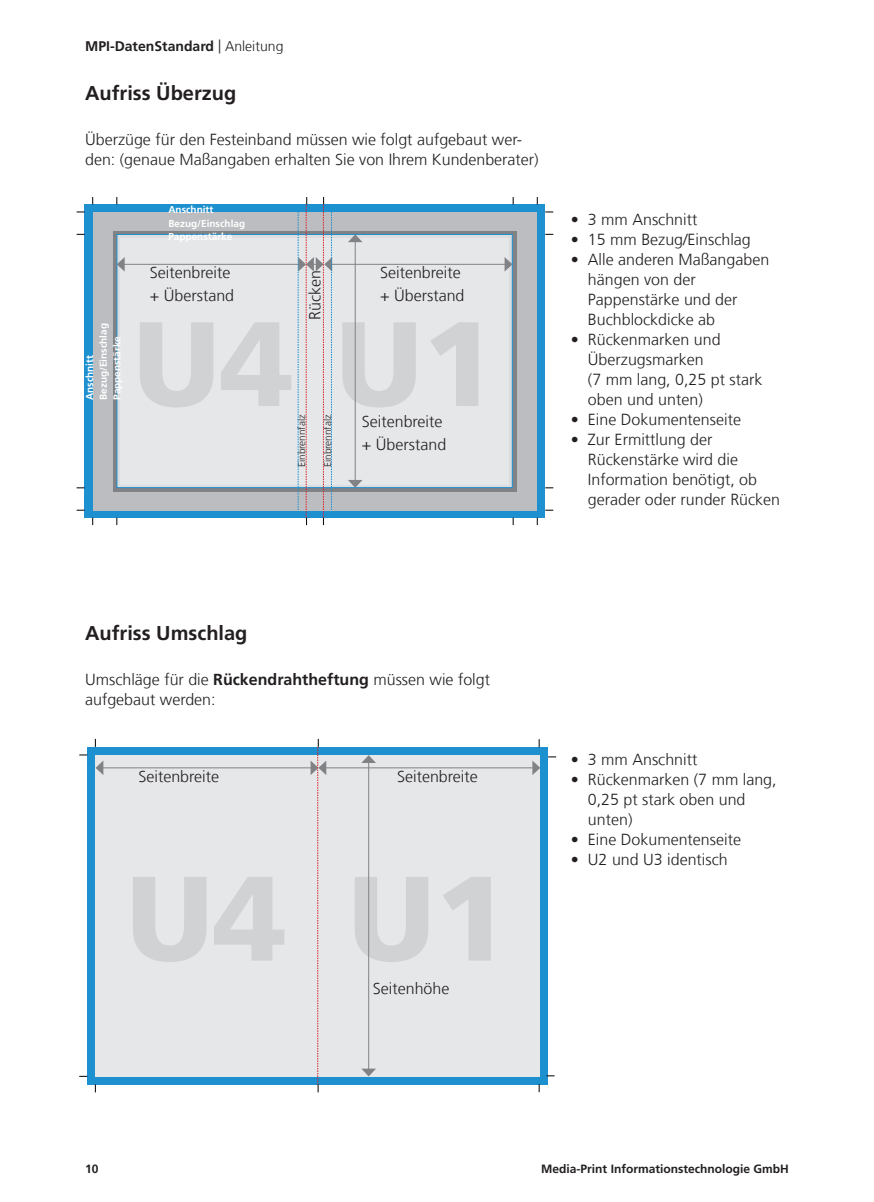
<style>
.page{position:relative;width:874px;height:1202px;background:#fff}
.page>*{position:absolute;margin:0;border:0;box-sizing:border-box;transform-origin:0 0}
.t1{font:900 120px "Frutiger LT Com";color:#d1d2d4}
.t2{font:700 20px "Frutiger LT Com";color:#231f20}
.t3{font:300 16px/20px "Frutiger LT Com";color:#231f20}
.t4{font:700 14px "Frutiger LT Com";color:#231f20}
.t5{font:700 12px "Frutiger LT Com";color:#231f20}
.t6{font:700 10px/13.6px "Frutiger LT Com";color:#fff}
.t7{font:300 10px "Frutiger LT Com";color:#231f20}
.s1{font-weight:300}
.s2{font-weight:700}
</style>
<div class="page">
<div style="left:87px;top:747px;width:461px;height:337px;background:#1d90d0"></div>
<div style="left:95px;top:755px;width:222px;height:321px;background:#e6e7e9"></div>
<div style="left:317px;top:755px;width:222px;height:321px;background:#e6e7e9"></div>
<hr style="left:102px;top:767px;width:209px;height:1px;background:#808285">
<svg style="left:95px;top:761px;width:8px;height:14px"></svg>
<hr style="left:325px;top:767px;width:208px;height:1px;background:#808285">
<svg style="left:532px;top:760px;width:8px;height:15px"></svg>
<hr style="left:368px;top:762px;width:1px;height:308px;background:#808285">
<svg style="left:361px;top:755px;width:15px;height:8px"></svg>
<svg style="left:362px;top:1069px;width:14px;height:7px"></svg>
<svg style="left:310px;top:739px;width:16px;height:353px"></svg>
<div style="left:85px;top:204px;width:460px;height:314px;background:#1d90d0"></div>
<div style="left:93px;top:212px;width:443px;height:298px;background:#bcbdc0"></div>
<div style="left:113px;top:231px;width:403px;height:260px;background:linear-gradient(to right,#7e8286,#7e8286)"></div>
<div style="left:116px;top:234px;width:396px;height:254px;background:#dcdddf;border:1px solid #1d90d0"></div>
<div style="left:121px;top:238px;width:185px;height:246px;background:#e6e7e9"></div>
<div style="left:323px;top:238px;width:185px;height:246px;background:#e6e7e9"></div>
<hr style="left:123px;top:264px;width:176px;height:1px;background:#808285">
<svg style="left:117px;top:257px;width:8px;height:15px"></svg>
<hr style="left:331px;top:264px;width:174px;height:1px;background:#808285">
<svg style="left:504px;top:257px;width:8px;height:15px"></svg>
<hr style="left:354px;top:241px;width:1px;height:240px;background:#808285">
<svg style="left:348px;top:234px;width:14px;height:8px"></svg>
<svg style="left:348px;top:480px;width:14px;height:8px"></svg>
<svg style="left:298px;top:197px;width:34px;height:328px"></svg>
<p class="t4" style="left:85px;top:38px;width:200px">MPI-DatenStandard <span class="s1">| Anleitung</span></p>
<p class="t2" style="left:85px;top:81px;width:153px">Aufriss Überzug</p>
<p class="t3" style="left:85px;top:130px;width:455px">Überzüge für den Festeinband müssen wie folgt aufgebaut wer&shy;den: (genaue Maßangaben erhalten Sie von Ihrem Kundenberater)</p>
<p class="t6" style="left:83px;top:400px;width:78px;rotate:-90deg">Anschnitt<br>Bezug/Einschlag<br>Pappenstärke</p>
<p class="t6" style="left:168px;top:203px;width:78px">Anschnitt<br>Bezug/Einschlag<br>Pappenstärke</p>
<p class="t3" style="left:150px;top:261px;width:86px;line-height:23px">Seitenbreite + Überstand</p>
<p class="t3" style="left:305px;top:320px;width:51px;rotate:-90deg">Rücken</p>
<p class="t3" style="left:380px;top:261px;width:86px;line-height:23px">Seitenbreite + Überstand</p>
<h1 class="t1" style="left:133px;top:292px;width:364px">U4 U1</h1>
<p class="t7" style="left:296px;top:467px;width:54px;rotate:-90deg">Einbrennfalz</p>
<p class="t7" style="left:322px;top:467px;width:54px;rotate:-90deg">Einbrennfalz</p>
<p class="t3" style="left:361px;top:410px;width:86px;line-height:23px">Seitenbreite + Überstand</p>
<p class="t3" style="left:570px;top:210px;width:128px">• 3 mm Anschnitt</p>
<p class="t3" style="left:570px;top:230px;width:181px">• 15 mm Bezug/Einschlag</p>
<p class="t3" style="left:587px;top:250px;width:183px;text-indent:-17px">• Alle anderen Maßangaben hängen von der<br>Pappenstärke und der<br>Buchblockdicke ab</p>
<p class="t3" style="left:587px;top:330px;width:176px;text-indent:-17px">• Rückenmarken und<br>Überzugsmarken<br>(7 mm lang, 0,25 pt stark oben und unten)</p>
<p class="t3" style="left:570px;top:410px;width:171px">• Eine Dokumentenseite</p>
<p class="t3" style="left:587px;top:430px;width:194px;text-indent:-17px">• Zur Ermittlung der<br>Rückenstärke wird die<br>Information benötigt, ob gerader oder runder Rücken</p>
<p class="t2" style="left:85px;top:621px;width:164px">Aufriss Umschlag</p>
<p class="t3" style="left:85px;top:670px;width:406px">Umschläge für die <span class="s2">Rückendrahtheftung</span> müssen wie folgt -aufgebaut werden:</p>
<p class="t3" style="left:138px;top:767px;width:82px">Seitenbreite</p>
<p class="t3" style="left:397px;top:767px;width:82px">Seitenbreite</p>
<h1 class="t1" style="left:126px;top:846px;width:383px">U4 U1</h1>
<p class="t3" style="left:372px;top:978px;width:78px">Seitenhöhe</p>
<p class="t3" style="left:570px;top:750px;width:128px">• 3 mm Anschnitt</p>
<p class="t3" style="left:587px;top:770px;width:190px;text-indent:-17px">• Rückenmarken (7 mm lang,<br>0,25 pt stark oben und unten)</p>
<p class="t3" style="left:570px;top:830px;width:171px">• Eine Dokumentenseite</p>
<p class="t3" style="left:570px;top:850px;width:158px">• U2 und U3 identisch</p>
<p class="t5" style="left:85px;top:1161px;width:15px">10</p>
<p class="t5" style="left:541px;top:1161px;width:249px">Media-Print Informationstechnologie GmbH</p>
</div>
